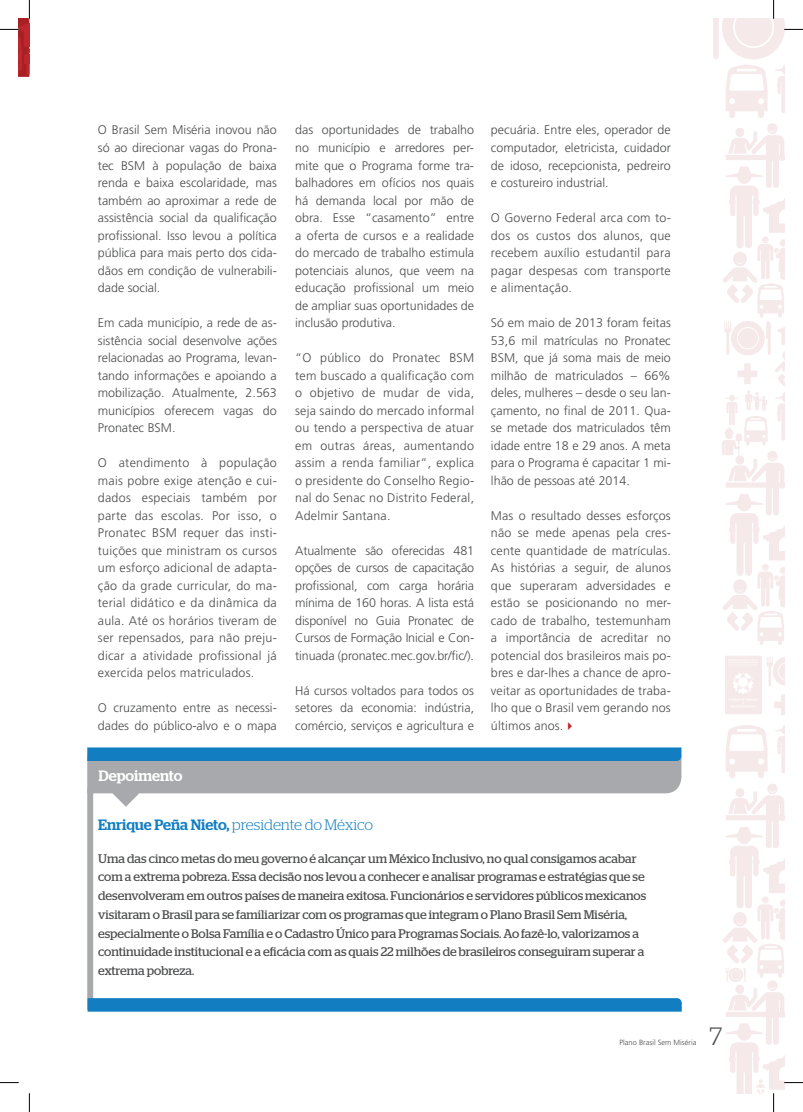
<style>
.page{position:relative;width:803px;height:1112px;background:#fff}
.page>*{position:absolute;margin:0;border:0;box-sizing:border-box;transform-origin:0 0}
.t1{font:300 25px "Stag";color:#4b4c4d}
.t2{font:300 15px "Stag";letter-spacing:-.01em;color:#127ec1}
.t3{font:500 15px "Stag";color:#fff}
.t4{font:300 12.5px/17.5px "Frutiger LT Std";color:#4b4c4d;text-align:justify}
.t5{font:12.5px/18.8px "Stag";color:#4b4c4d}
.t6{font:300 7.5px "Frutiger LT Pro";color:#4b4c4d}
.s1{font-weight:500}
.s2{color:#c0262d}
</style>
<div class="page">
<svg style="left:725px;top:656px;width:59px;height:59px"></svg>
<svg style="left:87px;top:747px;width:595px;height:264px"></svg>
<svg style="left:0;top:1082px;width:19px;height:1px"></svg>
<svg style="left:0;top:0;width:30px;height:77px"></svg>
<svg style="left:29px;top:1093px;width:1px;height:18px"></svg>
<svg style="left:713px;top:0;width:90px;height:645px"></svg>
<svg style="left:723px;top:725px;width:80px;height:386px"></svg>
<p class="t4" style="left:98px;top:121px;width:180px">O Brasil Sem Miséria inovou não só ao direcionar vagas do Prona&shy;tec BSM à população de baixa renda e baixa escolaridade, mas também ao aproximar a rede de assistência social da qualificação profissional. Isso levou a política pública para mais perto dos cida&shy;dãos em condição de vulnerabili&shy;dade social.</p>
<p class="t4" style="left:98px;top:314px;width:180px">Em cada município, a rede de as&shy;sistência social desenvolve ações relacionadas ao Programa, levan&shy;tando informações e apoiando a mobilização. Atualmente, 2.563 municípios oferecem vagas do Pronatec BSM.</p>
<p class="t4" style="left:98px;top:454px;width:180px">O atendimento à população mais pobre exige atenção e cui&shy;dados especiais também por parte das escolas. Por isso, o Pronatec BSM requer das insti&shy;tuições que ministram os cursos um esforço adicional de adapta&shy;ção da grade curricular, do ma&shy;terial didático e da dinâmica da aula. Até os horários tiveram de ser repensados, para não preju&shy;dicar a atividade profissional já exercida pelos matriculados.</p>
<p class="t4" style="left:98px;top:699px;width:180px">O cruzamento entre as necessi&shy;dades do público-alvo e o mapa</p>
<p class="t3" style="left:98px;top:766px;width:86px">Depoimento</p>
<p class="t4" style="left:295px;top:121px;width:180px">das oportunidades de trabalho no município e arredores per&shy;mite que o Programa forme tra&shy;balhadores em ofícios nos quais há demanda local por mão de obra. Esse “casamento” entre a oferta de cursos e a realidade do mercado de trabalho estimula potenciais alunos, que veem na educação profissional um meio de ampliar suas oportunidades de inclusão produtiva.</p>
<p class="t4" style="left:295px;top:349px;width:180px">“O público do Pronatec BSM tem buscado a qualificação com o objetivo de mudar de vida, seja saindo do mercado informal ou tendo a perspectiva de atuar em outras áreas, aumentando assim a renda familiar”, explica o presidente do Conselho Regio&shy;nal do Senac no Distrito Federal, Adelmir Santana.</p>
<p class="t4" style="left:295px;top:541px;width:180px">Atualmente são oferecidas 481 opções de cursos de capacitação profissional, com carga horária mínima de 160 horas. A lista está disponível no Guia Pronatec de Cursos de Formação Inicial e Con&shy;tinuada (pronatec.mec.gov.br/fic/).</p>
<p class="t4" style="left:295px;top:681px;width:180px">Há cursos voltados para todos os setores da economia: indústria, comércio, serviços e agricultura e</p>
<p class="t2" style="left:98px;top:815px;width:276px"><span class="s1">Enrique Peña Nieto,</span> presidente do México</p>
<p class="t4" style="left:491px;top:121px;width:181px">pecuária. Entre eles, operador de computador, eletricista, cuidador de idoso, recepcionista, pedreiro e costureiro industrial.</p>
<p class="t4" style="left:491px;top:209px;width:181px">O Governo Federal arca com to&shy;dos os custos dos alunos, que recebem auxílio estudantil para pagar despesas com transporte e alimentação.</p>
<p class="t4" style="left:491px;top:314px;width:181px">Só em maio de 2013 foram feitas 53,6 mil matrículas no Pronatec BSM, que já soma mais de meio milhão de matriculados – 66% deles, mulheres – desde o seu lan&shy;çamento, no final de 2011. Qua&shy;se metade dos matriculados têm idade entre 18 e 29 anos. A meta para o Programa é capacitar 1 mi&shy;lhão de pessoas até 2014.</p>
<p class="t4" style="left:491px;top:506px;width:181px">Mas o resultado desses esforços não se mede apenas pela cres&shy;cente quantidade de matrículas.<br>As histórias a seguir, de alunos que superaram adversidades e estão se posicionando no mer&shy;cado de trabalho, testemunham a importância de acreditar no potencial dos brasileiros mais po&shy;bres e dar-lhes a chance de apro&shy;veitar as oportunidades de traba&shy;lho que o Brasil vem gerando nos últimos anos.<span class="s2">✔</span></p>
<p class="t5" style="left:98px;top:848px;width:549px">Uma das cinco metas do meu governo é alcançar um México Inclusivo, no qual consigamos acabar com a extrema pobreza. Essa decisão nos levou a conhecer e analisar programas e estratégias que se desenvolveram em outros países de maneira exitosa. Funcionários e servidores públicos mexicanos visitaram o Brasil para se familiarizar com os programas que integram o Plano Brasil Sem Miséria, especialmente o Bolsa Família e o Cadastro Único para Programas Sociais. Ao fazê-lo, valorizamos a continuidade institucional e a eficácia com as quais 22 milhões de brasileiros conseguiram superar a extrema pobreza.</p>
<p class="t6" style="left:619px;top:1037px;width:79px">Plano Brasil Sem Miséria</p>
<h1 class="t1" style="left:709px;top:1021px;width:14px">7</h1>
</div>
